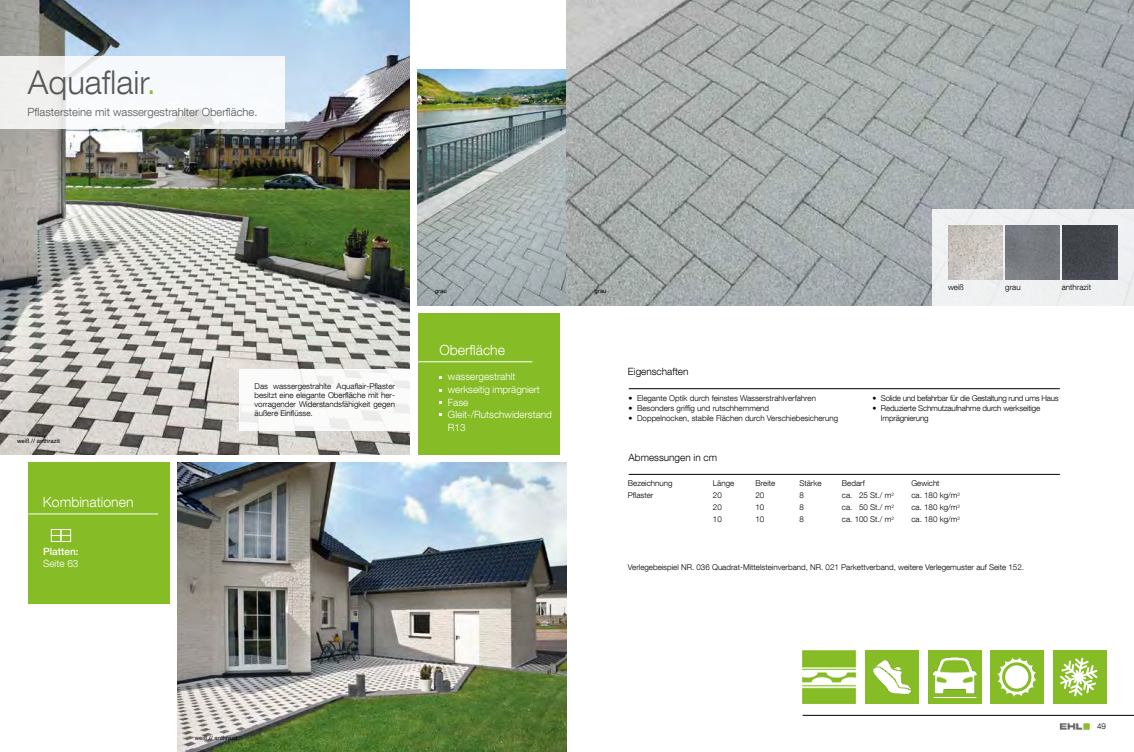
<style>
.page{position:relative;width:1134px;height:752px;background:#fff}
.page>*{position:absolute;margin:0;border:0;box-sizing:border-box;transform-origin:0 0}
.t1{font:300 32.7px "Helvetica Neue LT Com";color:#595857}
.t2{font:300 14px "Helvetica Neue LT Com";color:#fff}
.t3{font:300 11.2px "Helvetica Neue LT Com";color:#595857}
.t4{font:300 10px/12.6px "Helvetica Neue LT Com";color:#fff}
.t5{font:300 10px "Helvetica Neue LT Com";color:#000}
.t6{font:500 10px "Helvetica Neue LT Com";color:#fff}
.t7{font:300 8px/9px "Helvetica Neue LT Com";color:#000;text-align:justify}
.t8{font:300 8px/10px "Helvetica Neue LT Com";letter-spacing:-.02em;color:#000}
.t9{font:300 8px "Helvetica Neue LT Com";letter-spacing:-.03em;color:#000}
.t10{font:6px "Helvetica Neue LT Com";color:#000}
.s1{color:#86bc25}
</style>
<div class="page">
<div style="left:990px;top:650px;width:54px;height:53px;background:#86bc25"></div>
<svg style="left:997px;top:657px;width:40px;height:40px"></svg>
<svg style="left:1002px;top:662px;width:29px;height:29px"></svg>
<div style="left:1005px;top:665px;width:23px;height:23px;background:#fff;border-radius:50%"></div>
<div style="left:1053px;top:650px;width:53px;height:53px;background:#86bc25"></div>
<svg style="left:1060px;top:657px;width:38px;height:39px"></svg>
<img style="left:1059px;top:723px;width:31px;height:6px">
<div style="left:28px;top:462px;width:142px;height:141px;background:#86bc25"></div>
<hr style="left:28px;top:513px;width:130px;height:1px;background:#fff">
<img style="left:178px;top:462px;width:389px;height:289px">
<img style="left:0;top:0;width:410px;height:454px">
<div style="left:418px;top:313px;width:141px;height:141px;background:#86bc25"></div>
<hr style="left:418px;top:361px;width:114px;height:1px;background:#fff">
<svg style="left:0;top:56px;width:284px;height:72px;fill:#f6f9fc"></svg>
<img style="left:418px;top:69px;width:149px;height:236px">
<img style="left:567px;top:0;width:567px;height:305px">
<hr style="left:629px;top:388px;width:431px;height:1px;background:#000">
<hr style="left:629px;top:474px;width:431px;height:1px;background:#000">
<div style="left:932px;top:209px;width:202px;height:106px;background:linear-gradient(to right,#f3f3f4,#f1f2f2)"></div>
<img style="left:1005px;top:225px;width:55px;height:55px">
<img style="left:948px;top:225px;width:55px;height:55px">
<img style="left:1062px;top:225px;width:55px;height:55px">
<div style="left:239px;top:369px;width:172px;height:61px;background:linear-gradient(to right,#faf9f9,#f7f7f6)"></div>
<div style="left:928px;top:650px;width:53px;height:53px;background:#86bc25"></div>
<img style="left:865px;top:650px;width:54px;height:54px">
<img style="left:932px;top:650px;width:50px;height:44px">
<hr style="left:933px;top:696px;width:43px;height:1px;background:#fff">
<div style="left:51px;top:529px;width:10px;height:6px;border:1px solid #fff"></div>
<div style="left:51px;top:535px;width:10px;height:6px;border:1px solid #fff"></div>
<div style="left:61px;top:529px;width:10px;height:6px;border:1px solid #fff"></div>
<div style="left:61px;top:535px;width:10px;height:6px;border:1px solid #fff"></div>
<hr style="left:803px;top:714px;width:331px;height:1px;background:#000">
<img style="left:803px;top:650px;width:53px;height:53px">
<h1 class="t1" style="left:28px;top:63px;width:129px">Aquaflair<span class="s1">.</span></h1>
<h3 class="t3" style="left:28px;top:105px;width:232px">Pflastersteine mit wassergestrahlter Oberfläche.</h3>
<p class="t10" style="left:17px;top:437px;width:44px">weiß // anthrazit</p>
<h2 class="t2" style="left:43px;top:493px;width:92px">Kombinationen</h2>
<p class="t6" style="left:43px;top:544px;width:37px">Platten:</p>
<p class="t4" style="left:43px;top:556px;width:37px">Seite 63</p>
<p class="t7" style="left:255px;top:381px;width:142px">Das wassergestrahlte Aquaflair-Pflaster besitzt eine elegante Oberfläche mit her&shy;vorragender Widerstandsfähigkeit gegen äußere Einflüsse.</p>
<p class="t10" style="left:435px;top:287px;width:13px">grau</p>
<p class="t10" style="left:595px;top:287px;width:13px">grau</p>
<h2 class="t2" style="left:439px;top:341px;width:67px">Oberfläche</h2>
<p class="t4" style="left:448px;top:370px;width:106px">wassergestrahlt werkseitig imprägniert<br>Fase<br>Gleit-/Rutschwiderstand<br>R13</p>
<p class="t5" style="left:628px;top:365px;width:62px">Eigenschaften</p>
<p class="t7" style="left:629px;top:393px;width:189px">• Elegante Optik durch feinstes Wasserstrahlverfahren</p>
<p class="t7" style="left:629px;top:403px;width:142px">• Besonders griffig und rutschhemmend</p>
<p class="t7" style="left:629px;top:413px;width:211px">• Doppelnocken, stabile Flächen durch Verschiebesicherung</p>
<p class="t7" style="left:948px;top:282px;width:17px">weiß</p>
<p class="t7" style="left:1005px;top:282px;width:17px">grau</p>
<p class="t7" style="left:1062px;top:282px;width:31px">anthrazit</p>
<p class="t9" style="left:872px;top:393px;width:188px">• Solide und befahrbar für die Gestaltung rund ums Haus</p>
<p class="t8" style="left:881px;top:402px;width:161px;text-indent:-9px">• Reduzierte Schmutzaufnahme durch werkseitige<br>Imprägnierung</p>
<p class="t5" style="left:629px;top:451px;width:90px">Abmessungen in cm</p>
<p class="t7" style="left:628px;top:478px;width:46px">Bezeichnung</p>
<p class="t7" style="left:713px;top:478px;width:23px">Länge</p>
<p class="t7" style="left:755px;top:478px;width:22px">Breite</p>
<p class="t7" style="left:799px;top:478px;width:24px">Stärke</p>
<p class="t7" style="left:842px;top:478px;width:24px">Bedarf</p>
<p class="t7" style="left:911px;top:478px;width:30px">Gewicht</p>
<p class="t7" style="left:628px;top:490px;width:27px">Pflaster</p>
<p class="t7" style="left:713px;top:490px;width:10px">20</p>
<p class="t7" style="left:755px;top:490px;width:10px">20</p>
<p class="t7" style="left:799px;top:490px;width:6px">8</p>
<p class="t7" style="left:842px;top:490px;width:54px">ca. 25 St./ m<sup>2</sup></p>
<p class="t7" style="left:911px;top:490px;width:50px">ca. 180 kg/m<sup>2</sup></p>
<p class="t7" style="left:713px;top:502px;width:10px">20</p>
<p class="t7" style="left:755px;top:502px;width:10px">10</p>
<p class="t7" style="left:799px;top:502px;width:6px">8</p>
<p class="t7" style="left:842px;top:502px;width:54px">ca. 50 St./ m<sup>2</sup></p>
<p class="t7" style="left:911px;top:502px;width:50px">ca. 180 kg/m<sup>2</sup></p>
<p class="t7" style="left:713px;top:514px;width:10px">10</p>
<p class="t7" style="left:755px;top:514px;width:10px">10</p>
<p class="t7" style="left:799px;top:514px;width:6px">8</p>
<p class="t7" style="left:842px;top:514px;width:54px">ca. 100 St./ m<sup>2</sup></p>
<p class="t7" style="left:911px;top:514px;width:50px">ca. 180 kg/m<sup>2</sup></p>
<p class="t7" style="left:628px;top:562px;width:398px">Verlegebeispiel NR. 036 Quadrat-Mittelsteinverband, NR. 021 Parkettverband, weitere Verlegemuster auf Seite 152.</p>
<p class="t10" style="left:195px;top:734px;width:44px">weiß // anthrazit</p>
<p class="t7" style="left:1097px;top:721px;width:10px">49</p>
</div>
